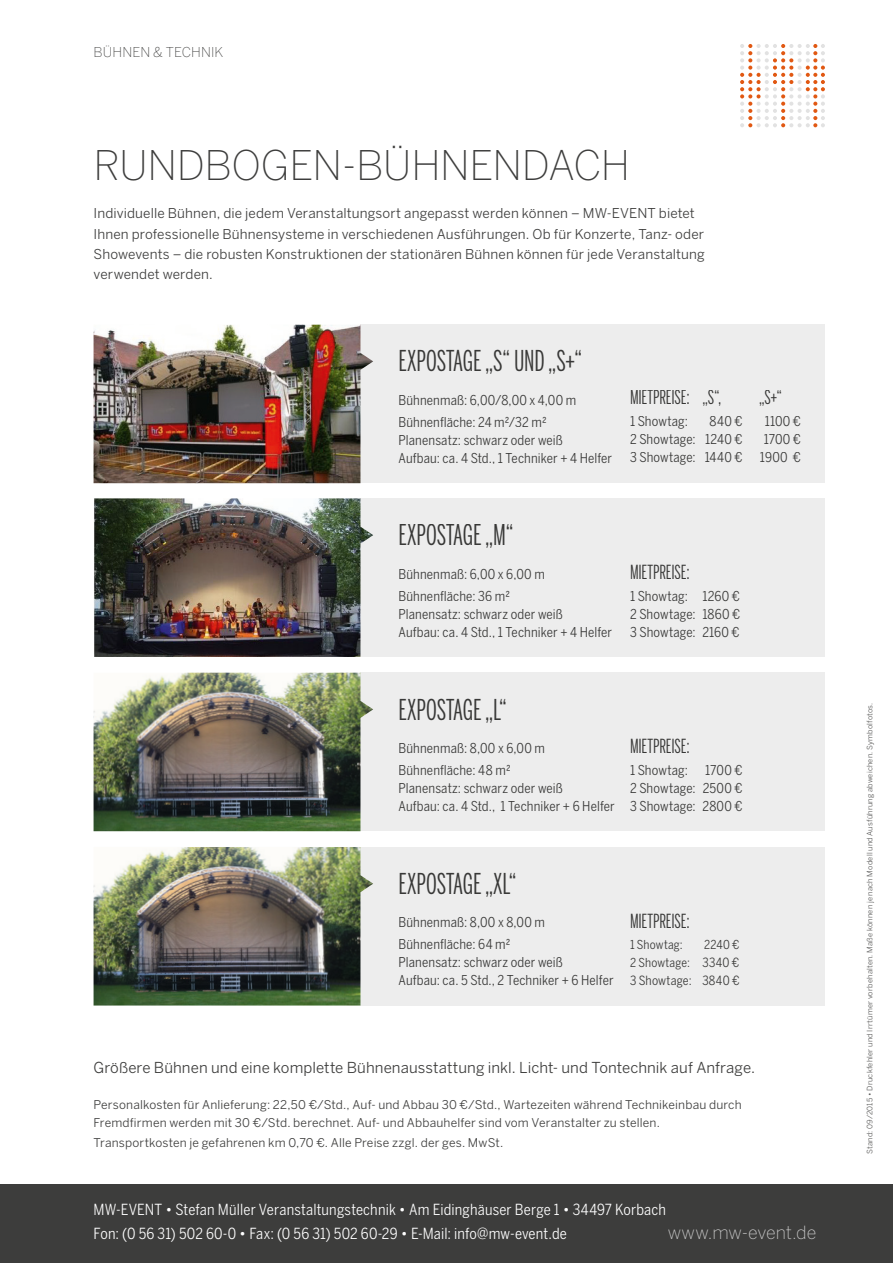
<style>
.page{position:relative;width:893px;height:1263px;background:#fff}
.page>*{position:absolute;margin:0;border:0;box-sizing:border-box;transform-origin:0 0}
.t1{font:200 expanded 40.5px "Benton";letter-spacing:-.01em;color:#3d3d3c}
.t2{font:extra-condensed 28.5px "Benton";color:#383837}
.t3{font:extra-condensed 19.35px "Benton";letter-spacing:-.005em;color:#383837}
.t4{font:200 expanded 18px "Benton";letter-spacing:-.005em;color:#d2d2d2}
.t5{font:15.15px/23.7px "Benton Sans Cond";letter-spacing:.01em;color:#fff}
.t6{font:15px "Benton Sans";letter-spacing:.005em;color:#3d3d3c}
.t7{font:13.5px/18px "Benton Sans Cond";letter-spacing:.01em;color:#383837}
.t8{font:13.5px/20.2px "Benton Sans";letter-spacing:.01em;color:#3d3d3c}
.t9{font:200 expanded 13.5px "Benton";letter-spacing:.01em;color:#3d3d3c}
.t10{font:12.6px "Benton Sans Cond";letter-spacing:.015em;color:#383837}
.t11{font:12.15px/17.9px "Benton Sans Cond";letter-spacing:.015em;color:#383837;text-align:right}
.t12{font:12px/18px "Benton Sans";letter-spacing:.015em;color:#3d3d3c}
.t13{font:7.5px "Benton Sans";letter-spacing:.025em;color:#575756}
.s1{font-size:12.6px}
</style>
<div class="page">
<div style="left:0;top:1185px;width:893px;height:78px;background:#3d3d3c"></div>
<svg style="left:740px;top:44px;width:85px;height:83px"></svg>
<div style="left:361px;top:324px;width:464px;height:159px;background:#ededed"></div>
<div style="left:361px;top:498px;width:464px;height:159px;background:#ededed"></div>
<div style="left:361px;top:673px;width:464px;height:158px;background:#ededed"></div>
<img style="left:94px;top:325px;width:279px;height:158px">
<div style="left:361px;top:847px;width:464px;height:158px;background:#ededed"></div>
<img style="left:94px;top:498px;width:279px;height:159px">
<img style="left:94px;top:673px;width:279px;height:158px">
<img style="left:94px;top:847px;width:279px;height:158px">
<p class="t9" style="left:94px;top:44px;width:131px">BÜHNEN &amp; TECHNIK</p>
<h1 class="t1" style="left:94px;top:141px;width:538px">RUNDBOGEN-BÜHNENDACH</h1>
<p class="t8" style="left:94px;top:203px;width:613px">Individuelle Bühnen, die jedem Veranstaltungsort angepasst werden können – MW-EVENT bietet Ihnen professionelle Bühnensysteme in verschiedenen Ausführungen. Ob für Konzerte, Tanz- oder Showevents – die robusten Konstruktionen der stationären Bühnen können für jede Veranstaltung verwendet werden.</p>
<h2 class="t2" style="left:398px;top:344px;width:185px">EXPOSTAGE „S“ UND „S+“</h2>
<p class="t7" style="left:398px;top:389px;width:179px;line-height:21.9px">Bühnenmaß: 6,00/8,00 x 4,00 m<br>Bühnenfläche: 24 m²/32 m²</p>
<p class="t7" style="left:398px;top:431px;width:215px">Planensatz: schwarz oder weiß<br>Aufbau: ca. 4 Std., 1 Techniker + 4 Helfer</p>
<h3 class="t3" style="left:630px;top:386px;width:93px">MIETPREISE: „S“,</h3>
<h3 class="t3" style="left:759px;top:386px;width:25px">„S+“</h3>
<p class="t7" style="left:630px;top:412px;width:60px">1 Showtag:</p>
<p class="t7" style="left:710px;top:412px;width:34px">840 €</p>
<p class="t7" style="left:765px;top:412px;width:38px">1100 €</p>
<p class="t7" style="left:630px;top:430px;width:114px">2 Showtage: 1240 €</p>
<p class="t7" style="left:764px;top:430px;width:39px">1700 €</p>
<p class="t7" style="left:630px;top:448px;width:114px">3 Showtage: 1440 €</p>
<p class="t7" style="left:760px;top:448px;width:43px">1900 €</p>
<h2 class="t2" style="left:398px;top:519px;width:117px">EXPOSTAGE „M“</h2>
<p class="t7" style="left:398px;top:563px;width:148px;line-height:21.9px">Bühnenmaß: 6,00 x 6,00 m<br>Bühnenfläche: 36 m²</p>
<p class="t7" style="left:398px;top:604px;width:215px">Planensatz: schwarz oder weiß<br>Aufbau: ca. 4 Std., 1 Techniker + 4 Helfer</p>
<h3 class="t3" style="left:630px;top:560px;width:61px">MIETPREISE:</h3>
<p class="t7" style="left:630px;top:586px;width:112px;text-align:justify">1 Showtag: 1260 € 2 Showtage: 1860 € 3 Showtage: 2160 €</p>
<h2 class="t2" style="left:398px;top:693px;width:110px">EXPOSTAGE „L“</h2>
<p class="t7" style="left:398px;top:737px;width:148px;line-height:21.9px">Bühnenmaß: 8,00 x 6,00 m<br>Bühnenfläche: 48 m²</p>
<p class="t7" style="left:398px;top:779px;width:218px">Planensatz: schwarz oder weiß<br>Aufbau: ca. 4 Std., 1 Techniker + 6 Helfer</p>
<h3 class="t3" style="left:630px;top:735px;width:61px">MIETPREISE:</h3>
<p class="t7" style="left:630px;top:761px;width:60px">1 Showtag:</p>
<p class="t7" style="left:630px;top:761px;width:114px;text-align:justify;text-indent:75px">1700 € 2 Showtage: 2500 € 3 Showtage: 2800 €</p>
<h2 class="t2" style="left:398px;top:867px;width:120px">EXPOSTAGE „XL“</h2>
<p class="t7" style="left:398px;top:911px;width:148px;line-height:21.9px">Bühnenmaß: 8,00 x 8,00 m<br>Bühnenfläche: 64 m²</p>
<p class="t7" style="left:398px;top:953px;width:217px">Planensatz: schwarz oder weiß<br>Aufbau: ca. 5 Std., 2 Techniker + 6 Helfer</p>
<h3 class="t3" style="left:630px;top:910px;width:61px">MIETPREISE:</h3>
<p class="t11" style="left:630px;top:936px;width:54px">1 Showtag:</p>
<p class="t11" style="left:630px;top:936px;width:111px">2240 €<br>2 Showtage: <span class="s1">3340 €</span></p>
<p class="t10" style="left:630px;top:973px;width:111px">3 Showtage: 3840 €</p>
<p class="t6" style="left:94px;top:1059px;width:663px">Größere Bühnen und eine komplette Bühnenausstattung inkl. Licht- und Tontechnik auf Anfrage.</p>
<p class="t12" style="left:94px;top:1096px;width:650px">Personalkosten für Anlieferung: 22,50 €/Std., Auf- und Abbau 30 €/Std., Wartezeiten während Technikeinbau durch<br>Fremdfirmen werden mit 30 €/Std. berechnet. Auf- und Abbauhelfer sind vom Veranstalter zu stellen.</p>
<p class="t12" style="left:94px;top:1134px;width:411px">Transportkosten je gefahrenen km 0,70 €. Alle Preise zzgl. der ges. MwSt.</p>
<p class="t5" style="left:94px;top:1198px;width:574px">MW-EVENT • Stefan Müller Veranstaltungstechnik • Am Eidinghäuser Berge 1 • 34497 Korbach<br>Fon: (0 56 31) 502 60-0 • Fax: (0 56 31) 502 60-29 • E-Mail: info@mw-event.de</p>
<h3 class="t4" style="left:668px;top:1222px;width:150px">www.mw-event.de</h3>
<p class="t13" style="left:865px;top:1154px;width:453px;rotate:-90deg">Stand: 09/2015 • Druckfehler und Irrtümer vorbehalten. Maße können je nach Modell und Ausführung abweichen. Symbolfotos.</p>
</div>
